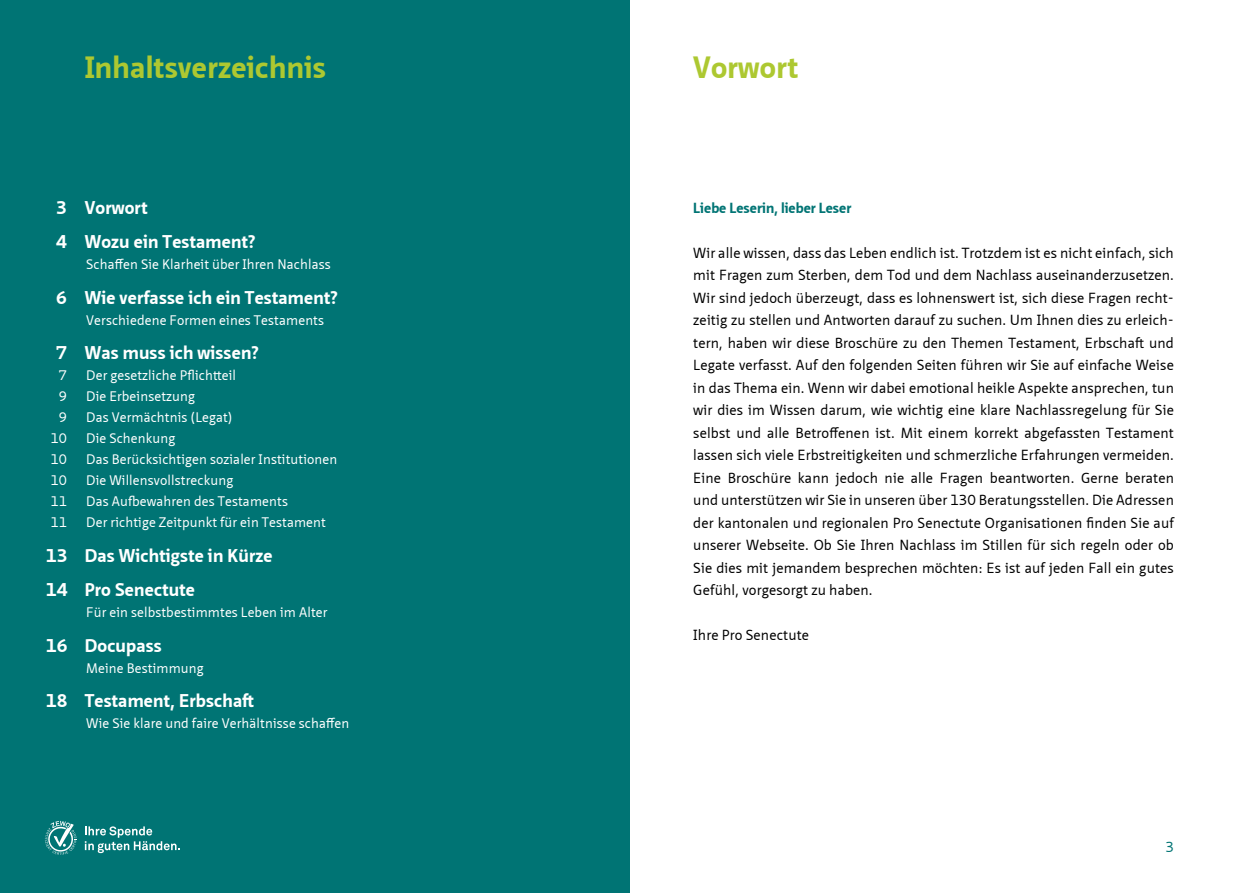
<style>
.page{position:relative;width:1259px;height:893px;background:#fff}
.page>*{position:absolute;margin:0;border:0;box-sizing:border-box;transform-origin:0 0}
.t1{font:700 30px "Neue Sans Pro";letter-spacing:.01em;color:#adc831}
.t2{font:700 18px/34.5px "Neue Sans Pro";letter-spacing:.01em;color:#fff}
.t3{font:14.25px/22.5px "Neue Sans Pro";letter-spacing:.01em;color:#000;text-align:justify}
.t4{font:700 14.25px "Neue Sans Pro";color:#007474}
.t5{font:14.25px "Neue Sans Pro";color:#007474}
.t6{font:13.5px "Neue Sans Pro";letter-spacing:.01em;color:#fff}
</style>
<div class="page">
<div style="left:0;top:0;width:629px;height:893px;background:#007474"></div>
<svg style="left:45px;top:821px;width:31px;height:34px"></svg>
<svg style="left:85px;top:826px;width:95px;height:27px"></svg>
<h1 class="t1" style="left:85px;top:55px;width:242px">Inhaltsverzeichnis</h1>
<p class="t2" style="left:56px;top:192px;width:201px">3 Vorwort<br>4 Wozu ein Testament?</p>
<p class="t6" style="left:86px;top:255px;width:246px">Schaffen Sie Klarheit über Ihren Nachlass</p>
<p class="t2" style="left:56px;top:282px;width:284px">6 Wie verfasse ich ein Testament?</p>
<p class="t6" style="left:86px;top:314px;width:239px">Verschiedene Formen eines Testaments</p>
<p class="t2" style="left:56px;top:337px;width:205px">7 Was muss ich wissen?</p>
<p class="t6" style="left:59px;top:366px;width:10px">7</p>
<p class="t6" style="left:86px;top:366px;width:151px">Der gesetzliche Pflichtteil</p>
<p class="t6" style="left:59px;top:391px;width:10px">9</p>
<p class="t6" style="left:86px;top:391px;width:110px">Die Erbeinsetzung</p>
<p class="t6" style="left:59px;top:412px;width:10px">9</p>
<p class="t6" style="left:86px;top:412px;width:148px">Das Vermächtnis (Legat)</p>
<p class="t6" style="left:50px;top:433px;width:18px">10</p>
<p class="t6" style="left:86px;top:433px;width:91px">Die Schenkung</p>
<p class="t6" style="left:50px;top:450px;width:18px">10</p>
<p class="t6" style="left:86px;top:450px;width:253px">Das Berücksichtigen sozialer Institutionen</p>
<p class="t6" style="left:50px;top:475px;width:18px">10</p>
<p class="t6" style="left:86px;top:475px;width:148px">Die Willensvollstreckung</p>
<p class="t6" style="left:50px;top:492px;width:18px">11</p>
<p class="t6" style="left:86px;top:492px;width:203px">Das Aufbewahren des Testaments</p>
<p class="t6" style="left:50px;top:513px;width:18px">11</p>
<p class="t6" style="left:86px;top:513px;width:241px">Der richtige Zeitpunkt für ein Testament</p>
<p class="t2" style="left:46px;top:540px;width:228px">13 Das Wichtigste in Kürze<br>14 Pro Senectute</p>
<p class="t6" style="left:86px;top:603px;width:243px">Für ein selbstbestimmtes Leben im Alter</p>
<p class="t2" style="left:46px;top:630px;width:118px">16 Docupass</p>
<p class="t6" style="left:86px;top:662px;width:119px">Meine Bestimmung</p>
<p class="t2" style="left:46px;top:683px;width:210px">18 Testament, Erbschaft</p>
<p class="t6" style="left:86px;top:714px;width:265px">Wie Sie klare und faire Verhältnisse schaffen</p>
<h1 class="t1" style="left:693px;top:55px;width:106px">Vorwort</h1>
<p class="t4" style="left:693px;top:202px;width:160px">Liebe Leserin, lieber Leser</p>
<p class="t3" style="left:693px;top:243px;width:482px">Wir alle wissen, dass das Leben endlich ist. Trotzdem ist es nicht einfach, sich mit Fragen zum Sterben, dem Tod und dem Nachlass auseinanderzusetzen.<br>Wir sind jedoch überzeugt, dass es lohnenswert ist, sich diese Fragen recht&shy;zeitig zu stellen und Antworten darauf zu suchen. Um Ihnen dies zu erleich&shy;tern, haben wir diese Broschüre zu den Themen Testament, Erbschaft und Legate verfasst. Auf den folgenden Seiten führen wir Sie auf einfache Weise in das Thema ein. Wenn wir dabei emotional heikle Aspekte ansprechen, tun wir dies im Wissen darum, wie wichtig eine klare Nachlassregelung für Sie selbst und alle Betroffenen ist. Mit einem korrekt abgefassten Testament lassen sich viele Erbstreitigkeiten und schmerzliche Erfahrungen vermeiden.<br>Eine Broschüre kann jedoch nie alle Fragen beantworten. Gerne beraten und unterstützen wir Sie in unseren über 130 Beratungsstellen. Die Adressen der kantonalen und regionalen Pro Senectute Organisationen finden Sie auf unserer Webseite. Ob Sie Ihren Nachlass im Stillen für sich regeln oder ob Sie dies mit jemandem besprechen möchten: Es ist auf jeden Fall ein gutes Gefühl, vorgesorgt zu haben.</p>
<p class="t3" style="left:693px;top:624px;width:117px">Ihre Pro Senectute</p>
<p class="t5" style="left:1165px;top:841px;width:10px">3</p>
</div>
